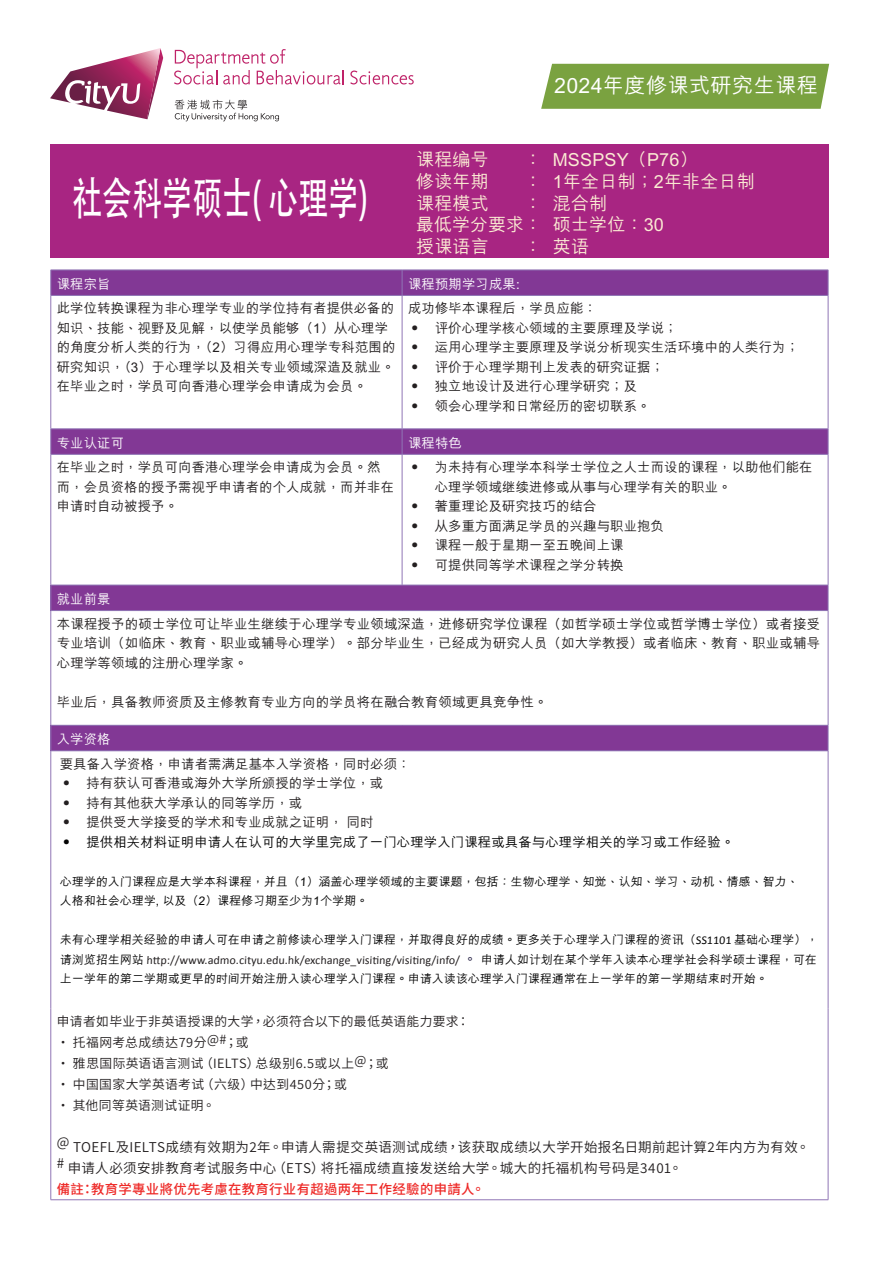
<style>
.page{position:relative;width:893px;height:1263px;background:#fff}
.page>*{position:absolute;margin:0;border:0;box-sizing:border-box;transform-origin:0 0}
.t1{font:45px "Adobe Heiti Std";color:#fff;scale:.67 1}
.t2{font:500 21px "M Hei HKS";color:#fff}
.t3{font:500 18px/21.6px "M Hei HKS";letter-spacing:.01em;color:#fbebd3}
.t4{font:500 13.5px/19.5px "M Hei HKS";letter-spacing:.01em;color:#231f20;text-align:justify}
.t5{font:13.5px/21px "Source Han Sans TC";letter-spacing:.035em;color:#231f20}
.t6{font:500 13.35px/19.5px "M Hei HKS";letter-spacing:.01em;color:#231f20}
.t7{font:500 13.35px "M Hei HKS";letter-spacing:.01em;color:#030303}
.t8{font:500 13.35px "Source Han Sans TC";letter-spacing:.025em;color:#ee2927}
.t9{font:500 13.35px "M Hei HKS";letter-spacing:.01em;color:#fff}
.t10{font:12.75px "Source Han Sans TC";letter-spacing:.03em;color:#231f20}
.t11{font:500 11.85px/19.5px "M Hei HKS";color:#040404}
.t12{font:11.85px "Calibri";color:#231f20}
.s1{font-family:"Calibri";font-weight:400}
.s2{font-family:"M Hei HKS";font-weight:500;color:#040404}
.s3{font-family:"M Hei HKS";font-weight:500;font-size:13.35px;color:#2c274a}
</style>
<div class="page">
<div style="left:50px;top:144px;width:779px;height:114px;background:#a82582"></div>
<div style="left:51px;top:585px;width:777px;height:25px;background:#823895"></div>
<div style="left:51px;top:725px;width:777px;height:26px;background:#823895"></div>
<div style="left:51px;top:270px;width:778px;height:25px;background:#823895"></div>
<hr style="left:51px;top:295px;width:351px;height:1px;background:#9076b5">
<hr style="left:51px;top:296px;width:1px;height:133px;background:#9076b5">
<hr style="left:402px;top:295px;width:426px;height:1px;background:#9076b5">
<hr style="left:402px;top:296px;width:1px;height:133px;background:#9076b5">
<hr style="left:828px;top:296px;width:1px;height:133px;background:#9076b5">
<svg style="left:51px;top:429px;width:778px;height:25px;background:#823995"></svg>
<hr style="left:51px;top:454px;width:351px;height:1px;background:#9076b5">
<hr style="left:51px;top:454px;width:1px;height:131px;background:#9076b5">
<hr style="left:402px;top:454px;width:426px;height:1px;background:#9076b5">
<hr style="left:402px;top:454px;width:1px;height:131px;background:#9076b5">
<hr style="left:828px;top:454px;width:1px;height:131px;background:#9076b5">
<hr style="left:51px;top:585px;width:351px;height:1px;background:#9076b5">
<svg style="left:51px;top:585px;width:1px;height:25px"></svg>
<hr style="left:402px;top:585px;width:426px;height:1px;background:#9076b5">
<svg style="left:828px;top:585px;width:1px;height:25px"></svg>
<hr style="left:51px;top:610px;width:351px;height:1px;background:#9076b5">
<hr style="left:51px;top:611px;width:1px;height:114px;background:#9076b5">
<hr style="left:402px;top:610px;width:426px;height:1px;background:#9076b5">
<hr style="left:828px;top:611px;width:1px;height:114px;background:#9076b5">
<hr style="left:51px;top:725px;width:351px;height:1px;background:#9076b5">
<svg style="left:51px;top:725px;width:1px;height:25px"></svg>
<hr style="left:402px;top:725px;width:426px;height:1px;background:#9076b5">
<svg style="left:828px;top:725px;width:1px;height:26px"></svg>
<hr style="left:51px;top:750px;width:351px;height:1px;background:#9076b5">
<hr style="left:51px;top:751px;width:1px;height:258px;background:#9076b5">
<hr style="left:402px;top:750px;width:426px;height:1px;background:#9076b5">
<hr style="left:828px;top:751px;width:1px;height:258px;background:#9076b5">
<hr style="left:51px;top:1009px;width:1px;height:190px;background:#9076b5">
<hr style="left:828px;top:1009px;width:1px;height:190px;background:#9076b5">
<hr style="left:51px;top:1199px;width:351px;height:1px;background:#9076b5">
<hr style="left:402px;top:1199px;width:426px;height:1px;background:#9076b5">
<div style="left:541px;top:64px;width:288px;height:45px;background:#7aa240"></div>
<svg style="left:175px;top:100px;width:104px;height:21px"></svg>
<svg style="left:50px;top:48px;width:113px;height:71px"></svg>
<svg style="left:174px;top:49px;width:170px;height:36px"></svg>
<svg style="left:350px;top:71px;width:64px;height:13px"></svg>
<h1 class="t1" style="left:72px;top:171px;width:443px">社会科学硕士( 心理学)</h1>
<h2 class="t2" style="left:554px;top:70px;width:265px">2024年度修課式研究生課程</h2>
<h3 class="t3" style="left:416px;top:147px;width:74px">課程編號</h3>
<h3 class="t3" style="left:524px;top:147px;width:175px">： MSSPSY（P76）</h3>
<h3 class="t3" style="left:416px;top:169px;width:74px">修讀年期</h3>
<h3 class="t3" style="left:524px;top:169px;width:232px">： 1年全日制；2年非全日制</h3>
<h3 class="t3" style="left:416px;top:191px;width:74px">課程模式</h3>
<h3 class="t3" style="left:416px;top:191px;width:249px;text-indent:108px">： 混合製<br>最低學分要求： 碩士學位：30授課語言</h3>
<h3 class="t3" style="left:524px;top:234px;width:66px">： 英語</h3>
<p class="t9" style="left:57px;top:274px;width:55px">課程宗旨</p>
<p class="t9" style="left:408px;top:274px;width:113px">課程預期學習成果:</p>
<p class="t6" style="left:57px;top:297px;width:340px">此學位轉換課程為非心理學專業的學位持有者提供必備的知識、技能、視野及見解，以使學員能夠（1）從心理學的角度分析人類的行為，（2）習得應用心理學專科範圍的研究知識，（3）於心理學以及相關專業領域深造及就業。在畢業之時，學員可向香港心理學會申請成為會員。</p>
<p class="t6" style="left:408px;top:297px;width:190px">成功修畢本課程後，學員應能：</p>
<p class="t6" style="left:408px;top:317px;width:271px">• 評價心理學核心領域的主要原理及學說；</p>
<p class="t6" style="left:408px;top:336px;width:393px">• 運用心理學主要原理及學說分析現實生活環境中的人類行為；</p>
<p class="t6" style="left:408px;top:356px;width:258px">• 評價於心理學期刊上發表的研究證據；</p>
<p class="t6" style="left:408px;top:375px;width:231px">• 獨立地設計及進行心理學研究；及</p>
<p class="t6" style="left:408px;top:395px;width:244px">• 領會心理學和日常經歷的密切聯繫。</p>
<p class="t9" style="left:57px;top:433px;width:69px">專業認證可</p>
<p class="t9" style="left:408px;top:433px;width:55px">課程特色</p>
<p class="t6" style="left:57px;top:456px;width:339px">在畢業之時，學員可向香港心理學會申請成為會員。然而，會員資格的授予需視乎申請者的個人成就，而並非在申請時自動被授予。</p>
<p class="t6" style="left:435px;top:456px;width:379px;text-indent:-27px">• 為未持有心理學本科學士學位之人士而設的課程，以助他們能在心理學領域繼續進修或從事與心理學有關的職業。</p>
<p class="t6" style="left:408px;top:495px;width:190px">• 著重理論及研究技巧的結合</p>
<p class="t6" style="left:408px;top:515px;width:258px">• 從多重方面滿足學員的興趣與職業抱負</p>
<p class="t6" style="left:408px;top:534px;width:217px">• 課程一般於星期一至五晚間上課</p>
<p class="t6" style="left:408px;top:554px;width:217px">• 可提供同等學術課程之學分轉換</p>
<p class="t9" style="left:57px;top:589px;width:55px">就業前景</p>
<p class="t4" style="left:57px;top:613px;width:765px">本課程授予的碩士學位可讓畢業生繼續於心理學專業領域深造，進修研究學位課程（如哲學碩士學位或哲學博士學位）或者接受專業培訓（如臨床、教育、職業或輔導心理學）。部分畢業生，已經成為研究人員（如大學教授）或者臨床、教育、職業或輔導心理學等領域的註冊心理學家。</p>
<p class="t4" style="left:57px;top:691px;width:492px">畢業後，具備教師資質及主修教育專業方向的學員將在融合教育領域更具競爭性。</p>
<p class="t9" style="left:57px;top:729px;width:55px">入學資格</p>
<p class="t6" style="left:60px;top:753px;width:352px">要具備入學資格，申請者需滿足基本入學資格，同時必須：</p>
<p class="t6" style="left:60px;top:772px;width:325px">• 持有獲認可香港或海外大學所頒授的學士學位，或</p>
<p class="t6" style="left:60px;top:792px;width:244px">• 持有其他獲大學承認的同等學歷，或</p>
<p class="t6" style="left:60px;top:811px;width:315px">• 提供受大學接受的學術和專業成就之證明，同時</p>
<p class="t7" style="left:60px;top:832px;width:676px">• 提供相關材料證明申請人在認可的大學裡完成了一門心理學入門課程或具备与心理學相關的学習或工作经驗。</p>
<p class="t11" style="left:60px;top:870px;width:741px">心理學的入門課程應是大學本科課程，並且（1）涵蓋心理學領域的主要課題，包括：生物心理學、知覺、認知、學習、動機、情感、智力、人格和社會心理學, 以及（2）課程修習期至少為1個學期。</p>
<p class="t11" style="left:60px;top:929px;width:761px">未有心理学相關经驗的申請人可在申請之前修讀心理學入門課程，並取得良好的成績。更多關於心理學入門課程的資訊（<span class="s1">SS1101</span> 基礎心理學），</p>
<p class="t12" style="left:60px;top:951px;width:759px"><span class="s2">請瀏覽招生網站</span> http://www.admo.cityu.edu.hk/exchange_visiting/visiting/info/ <span class="s3">。</span><span class="s2">申請人如計劃在某個學年入讀本心理學社會科學碩士課程，可在</span></p>
<p class="t11" style="left:60px;top:968px;width:710px">上一學年的第二學期或更早的時間開始註冊入讀心理学入门課程。申請入讀該心理學入門課程通常在上一學年的第一學期結束時開始。</p>
<p class="t10" style="left:57px;top:1014px;width:414px">申请者如毕业于非英语授课的大学，必须符合以下的最低英语能力要求：</p>
<p class="t10" style="left:57px;top:1035px;width:193px">• 托福网考总成绩达79分@#；或</p>
<p class="t10" style="left:57px;top:1056px;width:333px">• 雅思国际英语语言测试（IELTS）总级别6.5或以上@；或</p>
<p class="t10" style="left:57px;top:1077px;width:292px">• 中国国家大学英语考试（六级）中达到450分；或</p>
<p class="t10" style="left:57px;top:1098px;width:160px">• 其他同等英语测试证明。</p>
<p class="t5" style="left:57px;top:1137px;width:754px">@ TOEFL及IELTS成绩有效期为2年。申请人需提交英语测试成绩，该获取成绩以大学开始报名日期前起计算2年内方为有效。# 申请人必须安排教育考试服务中心（ETS）将托福成绩直接发送给大学。城大的托福机构号码是3401。</p>
<p class="t8" style="left:57px;top:1181px;width:430px">備註：教育学專业將优先考慮在教育行业有超過两年工作经驗的申請人。</p>
</div>
